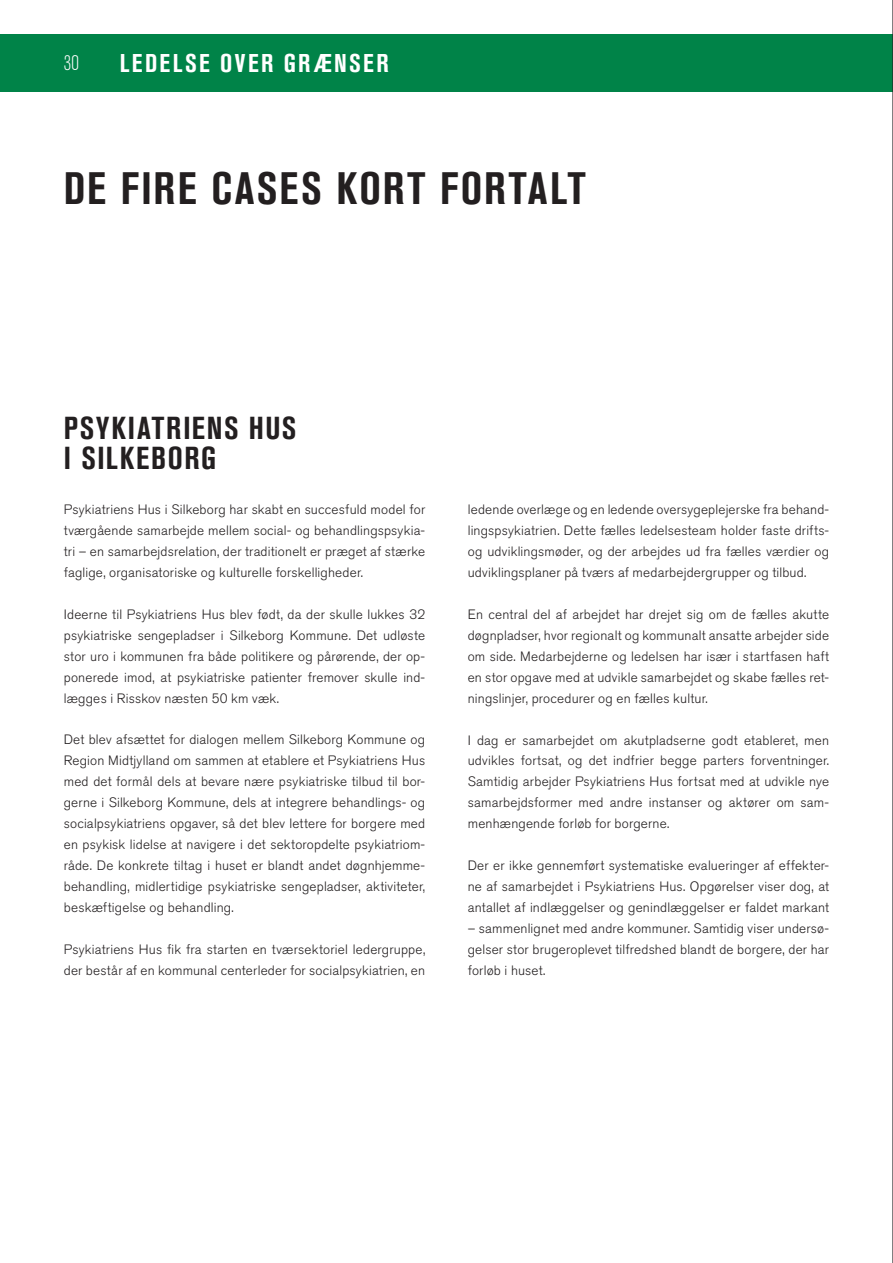
<style>
.page{position:relative;width:893px;height:1263px;background:#fff}
.page>*{position:absolute;margin:0;border:0;box-sizing:border-box;transform-origin:0 0}
.t1{font:700 condensed 45px "Akzidenz Grotesk BE";color:#231f20}
.t2{font:700 condensed 31.5px "Akzidenz Grotesk BE";color:#231f20}
.t3{font:700 condensed 25.5px "Akzidenz Grotesk BE";letter-spacing:.1em;color:#fff}
.t4{font:300 condensed 21px "Akzidenz Grotesk BE";color:#fff}
.t5{font:300 13.5px/20.9px "Akzidenz Grotesk BE";letter-spacing:.015em;color:#231f20;text-align:justify}
</style>
<div class="page">
<div style="left:0;top:34px;width:892px;height:57px;background:#008348"></div>
<hr style="left:892px;top:0;width:1px;height:1263px;background:#231f20">
<h3 class="t4" style="left:64px;top:52px;width:17px">30</h3>
<h3 class="t3" style="left:120px;top:49px;width:270px">LEDELSE OVER GRÆNSER</h3>
<h1 class="t1" style="left:64px;top:162px;width:77px">DE FIRE</h1>
<h1 class="t1" style="left:211px;top:162px;width:46px">CASES</h1>
<h1 class="t1" style="left:337px;top:162px;width:23px">KORT</h1>
<h1 class="t1" style="left:440px;top:162px;width:22px">FORTA</h1>
<h1 class="t1" style="left:550px;top:162px;width:37px">LT</h1>
<h2 class="t2" style="left:64px;top:410px;width:32px">PSYKIATRIENS</h2>
<h2 class="t2" style="left:249px;top:410px;width:16px">HUS</h2>
<h2 class="t2" style="left:64px;top:440px;width:121px">ISILKEBORG</h2>
<p class="t5" style="left:64px;top:499px;width:363px">Psykiatriens Hus i Silkeborg har skabt en succesfuld model for tværgående samarbejde mellem social- og behandlingspsykia&shy;tri – en samarbejdsrelation, der traditionelt er præget af stærke faglige, organisatoriske og kulturelle forskelligheder.</p>
<p class="t5" style="left:64px;top:604px;width:363px">Ideerne til Psykiatriens Hus blev født, da der skulle lukkes 32 psykiatriske sengepladser i Silkeborg Kommune. Det udløste stor uro i kommunen fra både politikere og pårørende, der op&shy;ponerede imod, at psykiatriske patienter fremover skulle ind&shy;lægges i Risskov næsten 50 km væk.</p>
<p class="t5" style="left:64px;top:730px;width:363px">Det blev afsættet for dialogen mellem Silkeborg Kommune og Region Midtjylland om sammen at etablere et Psykiatriens Hus med det formål dels at bevare nære psykiatriske tilbud til bor&shy;gerne i Silkeborg Kommune, dels at integrere behandlings- og socialpsykiatriens opgaver, så det blev lettere for borgere med en psykisk lidelse at navigere i det sektoropdelte psykiatriom&shy;råde. De konkrete tiltag i huset er blandt andet døgnhjemme&shy;behandling, midlertidige psykiatriske sengepladser, aktiviteter, beskæftigelse og behandling.</p>
<p class="t5" style="left:64px;top:939px;width:363px">Psykiatriens Hus fik fra starten en tværsektoriel ledergruppe, der består af en kommunal centerleder for socialpsykiatrien, en</p>
<p class="t5" style="left:468px;top:499px;width:363px">ledende overlæge og en ledende oversygeplejerske fra behand&shy;lingspsykiatrien. Dette fælles ledelsesteam holder faste drifts&shy;og udviklingsmøder, og der arbejdes ud fra fælles værdier og udviklingsplaner på tværs af medarbejdergrupper og tilbud.</p>
<p class="t5" style="left:468px;top:604px;width:363px">En central del af arbejdet har drejet sig om de fælles akutte døgnpladser, hvor regionalt og kommunalt ansatte arbejder side om side. Medarbejderne og ledelsen har især i startfasen haft en stor opgave med at udvikle samarbejdet og skabe fælles ret&shy;ningslinjer, procedurer og en fælles kultur.</p>
<p class="t5" style="left:468px;top:730px;width:363px">I dag er samarbejdet om akutpladserne godt etableret, men udvikles fortsat, og det indfrier begge parters forventninger.<br>Samtidig arbejder Psykiatriens Hus fortsat med at udvikle nye samarbejdsformer med andre instanser og aktører om sam&shy;menhængende forløb for borgerne.</p>
<p class="t5" style="left:468px;top:855px;width:363px">Der er ikke gennemført systematiske evalueringer af effekter&shy;ne af samarbejdet i Psykiatriens Hus. Opgørelser viser dog, at antallet af indlæggelser og genindlæggelser er faldet markant</p>
<p class="t5" style="left:468px;top:918px;width:363px">– sammenlignet med andre kommuner. Samtidig viser undersø&shy;gelser stor brugeroplevet tilfredshed blandt de borgere, der har forløb i huset.</p>
</div>
